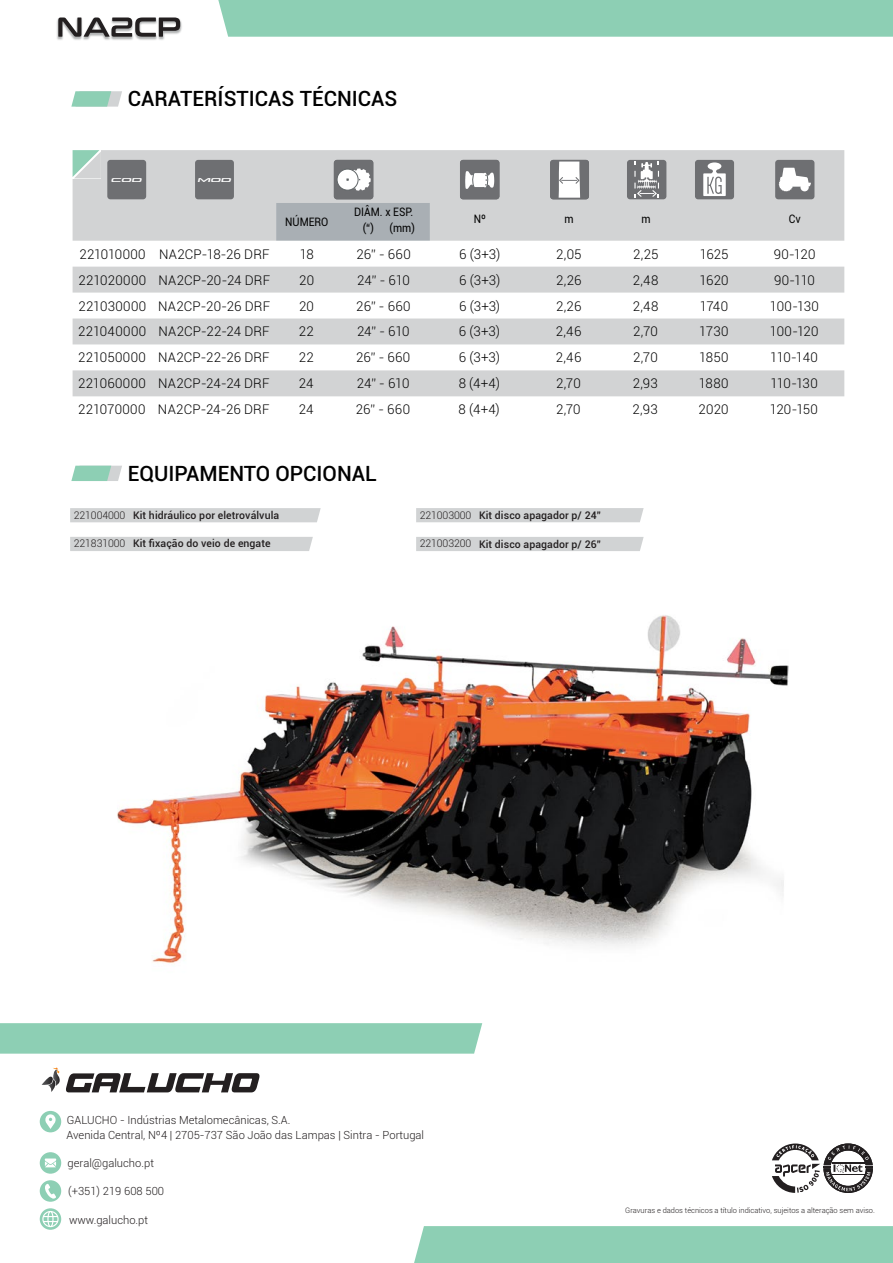
<style>
.page{position:relative;width:893px;height:1263px;background:#fff}
.page>*{position:absolute;margin:0;border:0;box-sizing:border-box;transform-origin:0 0}
.t1{font:500 21px "Roboto";color:#010101}
.t2{font:300 13.35px "Roboto";letter-spacing:.01em;color:#010101}
.t3{font:11.7px/15.5px "Roboto";color:#010101;scale:.9 1}
.t4{font:300 11.25px "Roboto";color:#231f20}
.t5{font:500 10.5px "Roboto";letter-spacing:.01em;color:#231f20}
.t6{font:italic 9.15px "Grand Sport Slight";color:#fff}
.t7{font:300 7.5px "Roboto";color:#231f20}
.s1{font-weight:300}
</style>
<div class="page">
<img style="left:117px;top:615px;width:672px;height:349px">
<div style="left:218px;top:0;width:675px;height:37px;background:#8dcfb4"></div>
<img style="left:57px;top:17px;width:125px;height:23px">
<svg style="left:58px;top:18px;width:122px;height:19px"></svg>
<svg style="left:73px;top:150px;width:771px;height:246px;fill:#d2d3d4"></svg>
<svg style="left:73px;top:150px;width:28px;height:28px"></svg>
<div style="left:107px;top:160px;width:39px;height:39px;background:#6e6f72;border-radius:3px"></div>
<div style="left:195px;top:160px;width:39px;height:39px;background:#6e6f72;border-radius:3px"></div>
<svg style="left:550px;top:160px;width:39px;height:39px"></svg>
<div style="left:695px;top:160px;width:39px;height:39px;background:#6e6f72;border-radius:3px"></div>
<svg style="left:703px;top:162px;width:23px;height:34px"></svg>
<div style="left:775px;top:160px;width:39px;height:39px;background:#6e6f72;border-radius:3px"></div>
<svg style="left:779px;top:168px;width:32px;height:23px"></svg>
<svg style="left:276px;top:160px;width:154px;height:81px;background:#b8bcbf"></svg>
<svg style="left:460px;top:160px;width:39px;height:39px"></svg>
<div style="left:627px;top:160px;width:39px;height:39px;background:#6e6f72;border-radius:3px"></div>
<svg style="left:634px;top:162px;width:25px;height:36px"></svg>
<svg style="left:71px;top:466px;width:51px;height:15px"></svg>
<div style="left:70px;top:508px;width:251px;height:14px;background:#d1d3d4"></div>
<div style="left:70px;top:537px;width:243px;height:14px;background:#d1d3d4"></div>
<div style="left:416px;top:508px;width:228px;height:14px;background:#d1d3d4"></div>
<div style="left:416px;top:537px;width:228px;height:14px;background:#d1d3d4"></div>
<div style="left:414px;top:1226px;width:479px;height:37px;background:#8dcfb4"></div>
<svg style="left:0;top:1023px;width:482px;height:31px;background:#8fd0b5"></svg>
<div style="left:40px;top:1180px;width:21px;height:22px;background:#8dcfb4;border-radius:50%"></div>
<svg style="left:45px;top:1184px;width:11px;height:14px"></svg>
<div style="left:40px;top:1152px;width:21px;height:22px;background:#8dcfb4;border-radius:50%"></div>
<svg style="left:45px;top:1158px;width:11px;height:9px"></svg>
<svg style="left:40px;top:1208px;width:21px;height:22px"></svg>
<svg style="left:42px;top:1211px;width:17px;height:16px"></svg>
<div style="left:40px;top:1111px;width:21px;height:21px;background:#8dcfb4;border-radius:50%"></div>
<svg style="left:45px;top:1114px;width:11px;height:15px"></svg>
<svg style="left:42px;top:1067px;width:217px;height:25px"></svg>
<svg style="left:772px;top:1143px;width:101px;height:50px"></svg>
<svg style="left:71px;top:91px;width:51px;height:16px"></svg>
<h1 class="t1" style="left:128px;top:84px;width:271px">CARATERÍSTICAS TÉCNICAS</h1>
<p class="t6" style="left:111px;top:173px;width:32px">cod</p>
<p class="t6" style="left:197px;top:173px;width:35px">mod</p>
<p class="t3" style="left:363px;top:204px;width:58px;text-indent:-9px">DIÂM. x ESP. (“)</p>
<p class="t3" style="left:285px;top:214px;width:49px">NÚMERO</p>
<p class="t3" style="left:474px;top:211px;width:15px">Nº</p>
<p class="t3" style="left:564px;top:211px;width:12px">m</p>
<p class="t3" style="left:641px;top:211px;width:12px">m</p>
<p class="t3" style="left:789px;top:211px;width:15px">Cv</p>
<p class="t3" style="left:390px;top:219px;width:30px">(mm)</p>
<p class="t2" style="left:79px;top:245px;width:192px">221010000 NA2CP-18-26 DRF</p>
<p class="t2" style="left:300px;top:245px;width:16px">18</p>
<p class="t2" style="left:357px;top:245px;width:56px">26” - 660</p>
<p class="t2" style="left:459px;top:245px;width:43px">6 (3+3)</p>
<p class="t2" style="left:556px;top:245px;width:27px">2,05</p>
<p class="t2" style="left:633px;top:245px;width:27px">2,25</p>
<p class="t2" style="left:700px;top:245px;width:30px">1625</p>
<p class="t2" style="left:774px;top:245px;width:43px">90-120</p>
<p class="t2" style="left:79px;top:271px;width:193px">221020000 NA2CP-20-24 DRF</p>
<p class="t2" style="left:299px;top:271px;width:16px">20</p>
<p class="t2" style="left:357px;top:271px;width:54px">24” - 610</p>
<p class="t2" style="left:459px;top:271px;width:43px">6 (3+3)</p>
<p class="t2" style="left:556px;top:271px;width:27px">2,26</p>
<p class="t2" style="left:633px;top:271px;width:27px">2,48</p>
<p class="t2" style="left:700px;top:271px;width:30px">1620</p>
<p class="t2" style="left:774px;top:271px;width:42px">90-110</p>
<p class="t2" style="left:78px;top:297px;width:193px">221030000 NA2CP-20-26 DRF</p>
<p class="t2" style="left:299px;top:297px;width:16px">20</p>
<p class="t2" style="left:356px;top:297px;width:56px">26” - 660</p>
<p class="t2" style="left:459px;top:297px;width:43px">6 (3+3)</p>
<p class="t2" style="left:556px;top:297px;width:27px">2,26</p>
<p class="t2" style="left:633px;top:297px;width:27px">2,48</p>
<p class="t2" style="left:700px;top:297px;width:30px">1740</p>
<p class="t2" style="left:770px;top:297px;width:50px">100-130</p>
<p class="t2" style="left:78px;top:322px;width:193px">221040000 NA2CP-22-24 DRF</p>
<p class="t2" style="left:299px;top:322px;width:17px">22</p>
<p class="t2" style="left:357px;top:322px;width:54px">24” - 610</p>
<p class="t2" style="left:459px;top:322px;width:43px">6 (3+3)</p>
<p class="t2" style="left:556px;top:322px;width:27px">2,46</p>
<p class="t2" style="left:633px;top:322px;width:26px">2,70</p>
<p class="t2" style="left:699px;top:322px;width:31px">1730</p>
<p class="t2" style="left:770px;top:322px;width:50px">100-120</p>
<p class="t2" style="left:78px;top:348px;width:193px">221050000 NA2CP-22-26 DRF</p>
<p class="t2" style="left:299px;top:348px;width:17px">22</p>
<p class="t2" style="left:356px;top:348px;width:56px">26” - 660</p>
<p class="t2" style="left:459px;top:348px;width:43px">6 (3+3)</p>
<p class="t2" style="left:556px;top:348px;width:27px">2,46</p>
<p class="t2" style="left:633px;top:348px;width:26px">2,70</p>
<p class="t2" style="left:699px;top:348px;width:31px">1850</p>
<p class="t2" style="left:770px;top:348px;width:49px">110-140</p>
<p class="t2" style="left:78px;top:374px;width:193px">221060000 NA2CP-24-24 DRF</p>
<p class="t2" style="left:299px;top:374px;width:16px">24</p>
<p class="t2" style="left:357px;top:374px;width:54px">24” - 610</p>
<p class="t2" style="left:459px;top:374px;width:43px">8 (4+4)</p>
<p class="t2" style="left:556px;top:374px;width:26px">2,70</p>
<p class="t2" style="left:633px;top:374px;width:27px">2,93</p>
<p class="t2" style="left:699px;top:374px;width:31px">1880</p>
<p class="t2" style="left:770px;top:374px;width:49px">110-130</p>
<p class="t2" style="left:78px;top:400px;width:193px">221070000 NA2CP-24-26 DRF</p>
<p class="t2" style="left:299px;top:400px;width:16px">24</p>
<p class="t2" style="left:356px;top:400px;width:56px">26” - 660</p>
<p class="t2" style="left:459px;top:400px;width:43px">8 (4+4)</p>
<p class="t2" style="left:556px;top:400px;width:26px">2,70</p>
<p class="t2" style="left:633px;top:400px;width:27px">2,93</p>
<p class="t2" style="left:698px;top:400px;width:32px">2020</p>
<p class="t2" style="left:770px;top:400px;width:50px">120-150</p>
<h1 class="t1" style="left:128px;top:458px;width:250px">EQUIPAMENTO OPCIONAL</h1>
<p class="t5" style="left:74px;top:508px;width:207px"><span class="s1">221004000</span> Kit hidráulico por eletroválvula</p>
<p class="t5" style="left:74px;top:536px;width:198px"><span class="s1">221831000</span> Kit fixação do veio de engate</p>
<p class="t5" style="left:420px;top:508px;width:183px"><span class="s1">221003000</span> Kit disco apagador p/ 24”</p>
<p class="t5" style="left:420px;top:537px;width:183px"><span class="s1">221003200</span> Kit disco apagador p/ 26”</p>
<p class="t4" style="left:67px;top:1113px;width:225px">GALUCHO - Indústrias Metalomecânicas, S.A.</p>
<p class="t4" style="left:67px;top:1127px;width:359px">Avenida Central, Nº4 | 2705-737 São João das Lampas | Sintra - Portugal</p>
<p class="t4" style="left:68px;top:1155px;width:88px">geral@galucho.pt</p>
<p class="t4" style="left:68px;top:1183px;width:97px">(+351) 219 608 500</p>
<p class="t4" style="left:69px;top:1212px;width:81px">www.galucho.pt</p>
<p class="t7" style="left:625px;top:1205px;width:251px">Gravuras e dados técnicos a título indicativo, sujeitos a alteração sem aviso.</p>
</div>
